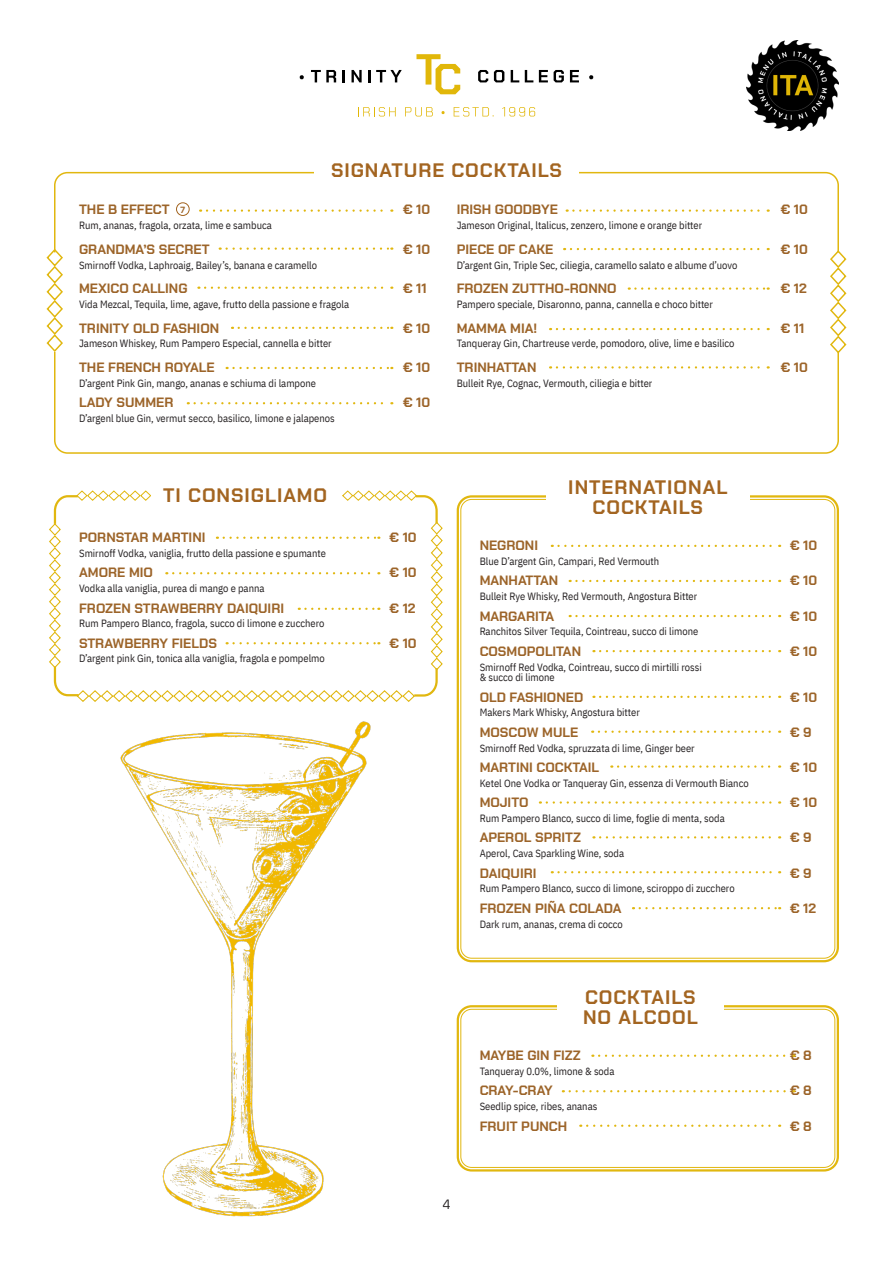
<style>
.page{position:relative;width:893px;height:1263px;background:#fff}
.page>*{position:absolute;margin:0;border:0;box-sizing:border-box;transform-origin:0 0}
.t1{font:700 19.5px "Chakra Petch";letter-spacing:.05em;color:#a36521}
.t2{font:700 13.5px "Chakra Petch";color:#9c6429}
.t3{font:13.5px "Chakra Petch";color:#231f20}
.t4{font:10.5px/10.5px "IBM Plex Sans Cond";color:#231f20}
.s1{font-size:9px}
</style>
<div class="page">
<div style="left:457px;top:1005px;width:382px;height:166px;border:2px solid #e1b70f;border-radius:14px"></div>
<div style="left:460px;top:1009px;width:375px;height:159px;border:1px solid #e1b70f;border-radius:11px"></div>
<svg style="left:552px;top:545px;width:228px;height:2px"></svg>
<svg style="left:570px;top:580px;width:210px;height:2px"></svg>
<svg style="left:570px;top:615px;width:210px;height:2px"></svg>
<svg style="left:600px;top:650px;width:180px;height:2px"></svg>
<svg style="left:600px;top:696px;width:180px;height:2px"></svg>
<svg style="left:599px;top:730px;width:181px;height:3px"></svg>
<svg style="left:618px;top:765px;width:162px;height:3px"></svg>
<svg style="left:547px;top:801px;width:233px;height:3px"></svg>
<svg style="left:600px;top:836px;width:180px;height:2px"></svg>
<svg style="left:552px;top:871px;width:228px;height:2px"></svg>
<svg style="left:640px;top:907px;width:140px;height:2px"></svg>
<div style="left:457px;top:495px;width:382px;height:467px;border:2px solid #e1b70f;border-radius:14px"></div>
<div style="left:546px;top:469px;width:203px;height:52px;background:#fff"></div>
<svg style="left:300px;top:75px;width:4px;height:4px"></svg>
<svg style="left:311px;top:70px;width:25px;height:12px"></svg>
<svg style="left:343px;top:70px;width:2px;height:12px"></svg>
<svg style="left:351px;top:70px;width:11px;height:12px"></svg>
<svg style="left:368px;top:70px;width:34px;height:12px"></svg>
<svg style="left:478px;top:70px;width:10px;height:12px"></svg>
<svg style="left:494px;top:70px;width:10px;height:12px"></svg>
<svg style="left:511px;top:70px;width:8px;height:12px"></svg>
<svg style="left:525px;top:70px;width:8px;height:12px"></svg>
<svg style="left:539px;top:70px;width:9px;height:12px"></svg>
<svg style="left:554px;top:70px;width:10px;height:12px"></svg>
<svg style="left:570px;top:70px;width:9px;height:12px"></svg>
<svg style="left:589px;top:75px;width:4px;height:4px"></svg>
<svg style="left:358px;top:107px;width:38px;height:9px"></svg>
<svg style="left:405px;top:107px;width:28px;height:9px"></svg>
<svg style="left:454px;top:107px;width:40px;height:9px"></svg>
<svg style="left:502px;top:107px;width:33px;height:9px"></svg>
<svg style="left:416px;top:54px;width:44px;height:40px"></svg>
<svg style="left:599px;top:1054px;width:195px;height:3px"></svg>
<svg style="left:570px;top:1090px;width:224px;height:2px"></svg>
<div style="left:557px;top:979px;width:167px;height:52px;background:#fff"></div>
<img style="left:747px;top:40px;width:91px;height:91px">
<svg style="left:629px;top:287px;width:140px;height:3px"></svg>
<svg style="left:557px;top:328px;width:212px;height:2px"></svg>
<svg style="left:205px;top:287px;width:187px;height:2px"></svg>
<svg style="left:239px;top:327px;width:153px;height:2px"></svg>
<svg style="left:54px;top:171px;width:785px;height:80px"></svg>
<svg style="left:46px;top:248px;width:18px;height:102px"></svg>
<svg style="left:53px;top:350px;width:786px;height:104px"></svg>
<svg style="left:829px;top:249px;width:18px;height:105px"></svg>
<div style="left:314px;top:144px;width:265px;height:46px;background:#fff"></div>
<svg style="left:49px;top:490px;width:394px;height:212px"></svg>
<div style="left:151px;top:467px;width:191px;height:53px;background:#fff"></div>
<img style="left:120px;top:721px;width:251px;height:496px">
<svg style="left:587px;top:1124px;width:193px;height:3px"></svg>
<div style="left:176px;top:202px;width:14px;height:14px;border:1px solid #a36521;border-radius:50%"></div>
<p class="t1" style="left:331px;top:159px;width:232px">SIGNATURE COCKTAILS</p>
<p class="t2" style="left:79px;top:202px;width:108px">THE B EFFECT <span class="s1">7</span></p>
<p class="t2" style="left:403px;top:202px;width:29px">€ 10</p>
<p class="t4" style="left:79px;top:219px;width:194px">Rum, ananas, fragola, orzata, lime e sambuca</p>
<p class="t2" style="left:79px;top:241px;width:132px">GRANDMA’S SECRET</p>
<p class="t2" style="left:403px;top:241px;width:29px">€ 10</p>
<p class="t4" style="left:79px;top:259px;width:239px">Smirnoff Vodka, Laphroaig, Bailey’s, banana e caramello</p>
<p class="t2" style="left:79px;top:281px;width:110px">MEXICO CALLING</p>
<p class="t2" style="left:403px;top:281px;width:25px">€ 11</p>
<p class="t4" style="left:79px;top:298px;width:272px">Vida Mezcal, Tequila, lime, agave, frutto della passione e fragola</p>
<p class="t2" style="left:79px;top:320px;width:142px">TRINITY OLD FASHION</p>
<p class="t2" style="left:403px;top:320px;width:29px">€ 10</p>
<p class="t4" style="left:79px;top:338px;width:254px">Jameson Whiskey, Rum Pampero Especial, cannella e bitter</p>
<p class="t2" style="left:79px;top:360px;width:137px">THE FRENCH ROYALE</p>
<p class="t2" style="left:403px;top:360px;width:29px">€ 10</p>
<p class="t4" style="left:79px;top:377px;width:238px">D’argent Pink Gin, mango, ananas e schiuma di lampone</p>
<p class="t2" style="left:79px;top:395px;width:96px">LADY SUMMER</p>
<p class="t2" style="left:403px;top:395px;width:29px">€ 10</p>
<p class="t4" style="left:79px;top:412px;width:257px">D’argenl blue Gin, vermut secco, basilico, limone e jalapenos</p>
<p class="t1" style="left:163px;top:484px;width:165px">TI CONSIGLIAMO</p>
<p class="t2" style="left:79px;top:529px;width:128px">PORNSTAR MARTINI</p>
<p class="t2" style="left:390px;top:529px;width:29px">€ 10</p>
<p class="t4" style="left:79px;top:547px;width:248px">Smirnoff Vodka, vaniglia, frutto della passione e spumante</p>
<p class="t2" style="left:79px;top:565px;width:75px">AMORE MIO</p>
<p class="t2" style="left:390px;top:565px;width:29px">€ 10</p>
<p class="t4" style="left:79px;top:582px;width:187px">Vodka alla vaniglia, purea di mango e panna</p>
<p class="t2" style="left:79px;top:600px;width:207px">FROZEN STRAWBERRY DAIQUIRI</p>
<p class="t2" style="left:390px;top:600px;width:28px">€ 12</p>
<p class="t4" style="left:79px;top:617px;width:247px">Rum Pampero Blanco, fragola, succo di limone e zucchero</p>
<p class="t2" style="left:79px;top:635px;width:139px">STRAWBERRY FIELDS</p>
<p class="t2" style="left:390px;top:635px;width:29px">€ 10</p>
<p class="t4" style="left:79px;top:653px;width:247px">D’argent pink Gin, tonica alla vaniglia, fragola e pompelmo</p>
<p class="t2" style="left:457px;top:202px;width:103px">IRISH GOODBYE</p>
<p class="t2" style="left:781px;top:202px;width:29px">€ 10</p>
<p class="t4" style="left:457px;top:219px;width:247px">Jameson Original, ltalicus, zenzero, limone e orange bitter</p>
<p class="t2" style="left:457px;top:241px;width:98px">PIECE OF CAKE</p>
<p class="t2" style="left:781px;top:241px;width:29px">€ 10</p>
<p class="t4" style="left:457px;top:259px;width:282px">D’argent Gin, Triple Sec, ciliegia, caramello salato e albume d’uovo</p>
<p class="t2" style="left:457px;top:281px;width:162px">FROZEN ZUTTHO-RONNO</p>
<p class="t2" style="left:781px;top:281px;width:28px">€ 12</p>
<p class="t4" style="left:457px;top:298px;width:258px">Pampero speciale, Disaronno, panna, cannella e choco bitter</p>
<p class="t2" style="left:457px;top:320px;width:82px">MAMMA MIA!</p>
<p class="t2" style="left:781px;top:320px;width:25px">€ 11</p>
<p class="t4" style="left:457px;top:338px;width:279px">Tanqueray Gin, Chartreuse verde, pomodoro, olive, lime e basilico</p>
<p class="t2" style="left:457px;top:360px;width:81px">TRINHATTAN</p>
<p class="t2" style="left:781px;top:360px;width:29px">€ 10</p>
<p class="t4" style="left:457px;top:377px;width:197px">Bulleit Rye, Cognac, Vermouth, ciliegia e bitter</p>
<p class="t1" style="left:568px;top:476px;width:161px">INTERNATIONAL</p>
<p class="t1" style="left:593px;top:495px;width:112px">COCKTAILS</p>
<p class="t2" style="left:480px;top:538px;width:60px">NEGRONI</p>
<p class="t2" style="left:790px;top:538px;width:29px">€ 10</p>
<p class="t4" style="left:480px;top:555px;width:181px">Blue D’argent Gin, Campari, Red Vermouth</p>
<p class="t2" style="left:480px;top:573px;width:80px">MANHATTAN</p>
<p class="t2" style="left:790px;top:573px;width:29px">€ 10</p>
<p class="t4" style="left:480px;top:590px;width:219px">Bulleit Rye Whisky, Red Vermouth, Angostura Bitter</p>
<p class="t2" style="left:480px;top:608px;width:76px">MARGARITA</p>
<p class="t2" style="left:790px;top:608px;width:29px">€ 10</p>
<p class="t4" style="left:480px;top:625px;width:220px">Ranchitos Silver Tequila, Cointreau, succo di limone</p>
<p class="t2" style="left:480px;top:643px;width:103px">COSMOPOLITAN</p>
<p class="t2" style="left:790px;top:643px;width:29px">€ 10</p>
<p class="t4" style="left:480px;top:661px;width:224px">Smirnoff Red Vodka, Cointreau, succo di mirtilli rossi &amp; succo di limone</p>
<p class="t2" style="left:480px;top:689px;width:105px">OLD FASHIONED</p>
<p class="t2" style="left:790px;top:689px;width:29px">€ 10</p>
<p class="t4" style="left:480px;top:706px;width:162px">Makers Mark Whisky, Angostura bitter</p>
<p class="t2" style="left:480px;top:724px;width:100px">MOSCOW MULE</p>
<p class="t2" style="left:790px;top:724px;width:23px">€ 9</p>
<p class="t4" style="left:480px;top:742px;width:217px">Smirnoff Red Vodka, spruzzata di lime, Ginger beer</p>
<p class="t2" style="left:480px;top:759px;width:121px">MARTINI COCKTAIL</p>
<p class="t2" style="left:790px;top:759px;width:29px">€ 10</p>
<p class="t4" style="left:480px;top:777px;width:270px">Ketel One Vodka or Tanqueray Gin, essenza di Vermouth Bianco</p>
<p class="t2" style="left:480px;top:795px;width:50px">MOJITO</p>
<p class="t2" style="left:790px;top:795px;width:29px">€ 10</p>
<p class="t4" style="left:480px;top:812px;width:247px">Rum Pampero Blanco, succo di lime, foglie di menta, soda</p>
<p class="t2" style="left:480px;top:830px;width:103px">APEROL SPRITZ</p>
<p class="t2" style="left:790px;top:830px;width:23px">€ 9</p>
<p class="t4" style="left:480px;top:847px;width:146px">Aperol, Cava Sparkling Wine, soda</p>
<p class="t2" style="left:480px;top:865px;width:58px">DAIQUIRI</p>
<p class="t2" style="left:790px;top:865px;width:23px">€ 9</p>
<p class="t4" style="left:480px;top:882px;width:257px">Rum Pampero Blanco, succo di limone, sciroppo di zucchero</p>
<p class="t2" style="left:480px;top:900px;width:144px">FROZEN PIÑA COLADA</p>
<p class="t2" style="left:790px;top:900px;width:28px">€ 12</p>
<p class="t4" style="left:480px;top:918px;width:145px">Dark rum, ananas, crema di cocco</p>
<p class="t1" style="left:585px;top:986px;width:112px">COCKTAILS</p>
<p class="t1" style="left:583px;top:1005px;width:116px">NO ALCOOL</p>
<p class="t2" style="left:480px;top:1047px;width:103px">MAYBE GIN FIZZ</p>
<p class="t2" style="left:790px;top:1047px;width:23px">€ 8</p>
<p class="t4" style="left:480px;top:1065px;width:136px">Tanqueray 0.0%, limone &amp; soda</p>
<p class="t2" style="left:480px;top:1083px;width:75px">CRAY-CRAY</p>
<p class="t2" style="left:790px;top:1083px;width:23px">€ 8</p>
<p class="t4" style="left:480px;top:1100px;width:119px">Seedlip spice, ribes, ananas</p>
<p class="t2" style="left:480px;top:1118px;width:89px">FRUIT PUNCH</p>
<p class="t2" style="left:790px;top:1118px;width:23px">€ 8</p>
<p class="t3" style="left:443px;top:1196px;width:9px">4</p>
</div>
